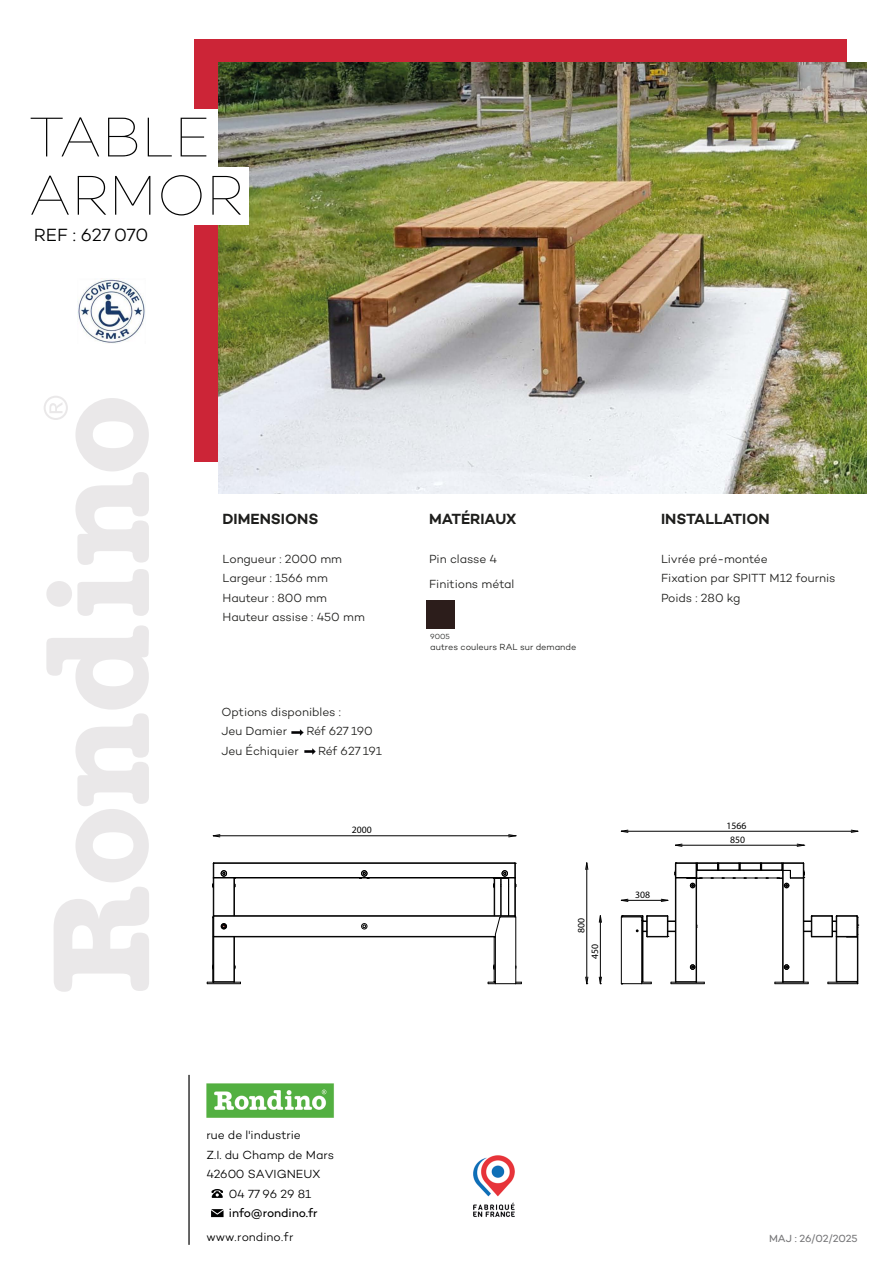
<style>
.page{position:relative;width:893px;height:1263px;background:#fff}
.page>*{position:absolute;margin:0;border:0;box-sizing:border-box;transform-origin:0 0}
.t1{font:100 57px/58.2px "Campton";color:#000101}
.t2{font:300 18px "Campton";letter-spacing:-.005em;color:#000101}
.t3{font:600 15px "Campton";color:#1e1e1c}
.t4{font:300 12px/19.5px "Campton";color:#1e1e1c}
.t5{font:300 12px "Campton";color:#000101}
.t6{font:300 12px "Campton";color:#1f1f1d}
.t7{font:12px "Campton";color:#000101}
.t8{font:10.5px "Campton";letter-spacing:-.02em;color:#777779}
.t9{font:9.75px "Myriad Pro";color:#000}
.t10{font:300 9px "Campton";color:#1e1f1d}
.t11{font:300 7.5px "Campton";color:#1e1f1d}
</style>
<div class="page">
<div style="left:194px;top:39px;width:652px;height:422px;background:#cc2537"></div>
<hr style="left:682px;top:845px;width:115px;height:1px;background:#000">
<svg style="left:675px;top:844px;width:7px;height:3px"></svg>
<svg style="left:797px;top:844px;width:8px;height:3px"></svg>
<hr style="left:220px;top:835px;width:289px;height:1px;background:#000">
<svg style="left:213px;top:834px;width:7px;height:3px"></svg>
<svg style="left:508px;top:834px;width:8px;height:3px"></svg>
<hr style="left:628px;top:831px;width:223px;height:1px;background:#000">
<svg style="left:851px;top:830px;width:7px;height:3px"></svg>
<svg style="left:621px;top:830px;width:7px;height:3px"></svg>
<hr style="left:600px;top:922px;width:1px;height:55px;background:#000">
<svg style="left:599px;top:915px;width:3px;height:8px"></svg>
<svg style="left:599px;top:977px;width:3px;height:7px"></svg>
<hr style="left:586px;top:869px;width:1px;height:108px;background:#000">
<svg style="left:585px;top:862px;width:3px;height:8px"></svg>
<svg style="left:585px;top:977px;width:3px;height:7px"></svg>
<hr style="left:628px;top:900px;width:33px;height:1px;background:#000">
<svg style="left:661px;top:899px;width:7px;height:3px"></svg>
<svg style="left:621px;top:899px;width:7px;height:3px"></svg>
<hr style="left:494px;top:937px;width:1px;height:44px;background:#000">
<hr style="left:214px;top:916px;width:301px;height:1px;background:#000">
<svg style="left:221px;top:923px;width:6px;height:6px"></svg>
<hr style="left:214px;top:915px;width:301px;height:1px;background:#000">
<hr style="left:214px;top:936px;width:281px;height:1px;background:#000">
<svg style="left:361px;top:923px;width:6px;height:6px"></svg>
<hr style="left:213px;top:918px;width:1px;height:48px;background:#000">
<hr style="left:495px;top:934px;width:1px;height:50px;background:#000">
<hr style="left:515px;top:917px;width:1px;height:67px;background:#000">
<svg style="left:494px;top:915px;width:22px;height:23px"></svg>
<hr style="left:501px;top:878px;width:1px;height:38px;background:#000">
<hr style="left:508px;top:878px;width:1px;height:38px;background:#000">
<hr style="left:515px;top:877px;width:1px;height:39px;background:#000">
<svg style="left:488px;top:981px;width:34px;height:3px"></svg>
<hr style="left:494px;top:878px;width:1px;height:38px;background:#000">
<hr style="left:214px;top:877px;width:301px;height:1px;background:#000">
<hr style="left:234px;top:878px;width:281px;height:1px;background:#000">
<hr style="left:214px;top:863px;width:301px;height:1px;background:#000">
<hr style="left:234px;top:878px;width:1px;height:38px;background:#000">
<hr style="left:234px;top:937px;width:1px;height:45px;background:#000">
<hr style="left:213px;top:878px;width:1px;height:38px;background:#000">
<svg style="left:493px;top:964px;width:2px;height:6px"></svg>
<svg style="left:493px;top:870px;width:15px;height:18px"></svg>
<svg style="left:515px;top:863px;width:2px;height:24px"></svg>
<svg style="left:212px;top:863px;width:24px;height:25px"></svg>
<svg style="left:207px;top:964px;width:34px;height:20px"></svg>
<svg style="left:359px;top:870px;width:11px;height:9px"></svg>
<hr style="left:642px;top:920px;width:1px;height:61px;background:#000">
<hr style="left:643px;top:920px;width:1px;height:61px;background:#000">
<hr style="left:857px;top:937px;width:1px;height:44px;background:#000">
<hr style="left:836px;top:936px;width:1px;height:45px;background:#000">
<hr style="left:641px;top:918px;width:1px;height:66px;background:#000">
<hr style="left:621px;top:917px;width:1px;height:67px;background:#000">
<svg style="left:621px;top:981px;width:31px;height:3px"></svg>
<hr style="left:858px;top:934px;width:1px;height:50px;background:#000">
<svg style="left:828px;top:981px;width:30px;height:3px"></svg>
<hr style="left:671px;top:983px;width:33px;height:1px;background:#000">
<hr style="left:671px;top:982px;width:33px;height:1px;background:#000">
<hr style="left:775px;top:983px;width:33px;height:1px;background:#000">
<hr style="left:775px;top:982px;width:33px;height:1px;background:#000">
<svg style="left:621px;top:915px;width:54px;height:22px"></svg>
<hr style="left:696px;top:878px;width:1px;height:104px;background:#000">
<hr style="left:676px;top:878px;width:1px;height:104px;background:#000">
<svg style="left:671px;top:981px;width:26px;height:3px"></svg>
<hr style="left:675px;top:878px;width:1px;height:104px;background:#000">
<svg style="left:690px;top:964px;width:5px;height:6px"></svg>
<hr style="left:803px;top:878px;width:1px;height:104px;background:#000">
<hr style="left:783px;top:870px;width:1px;height:112px;background:#000">
<svg style="left:784px;top:964px;width:5px;height:6px"></svg>
<svg style="left:782px;top:981px;width:27px;height:3px"></svg>
<hr style="left:782px;top:870px;width:1px;height:112px;background:#000">
<svg style="left:804px;top:915px;width:55px;height:23px"></svg>
<svg style="left:675px;top:863px;width:130px;height:25px"></svg>
<div style="left:426px;top:600px;width:29px;height:29px;background:#2c1d1b"></div>
<img style="left:473px;top:1155px;width:42px;height:62px">
<hr style="left:188px;top:1075px;width:2px;height:170px;background:#000">
<img style="left:206px;top:1083px;width:128px;height:35px">
<svg style="left:211px;top:1189px;width:12px;height:9px"></svg>
<svg style="left:211px;top:1209px;width:13px;height:8px"></svg>
<svg style="left:44px;top:396px;width:105px;height:220px"></svg>
<svg style="left:46px;top:625px;width:103px;height:367px"></svg>
<img style="left:219px;top:63px;width:648px;height:431px">
<img style="left:77px;top:278px;width:69px;height:66px">
<div style="left:38px;top:109px;width:180px;height:58px;background:#fff"></div>
<div style="left:29px;top:167px;width:219px;height:58px;background:#fff"></div>
<svg style="left:292px;top:729px;width:11px;height:6px"></svg>
<svg style="left:304px;top:749px;width:11px;height:6px"></svg>
<h1 class="t1" style="left:29px;top:108px;width:216px">TABLE<br>ARMOR</h1>
<h2 class="t2" style="left:34px;top:223px;width:116px">REF : 627 070</h2>
<p class="t3" style="left:223px;top:509px;width:98px">DIMENSIONS</p>
<p class="t4" style="left:223px;top:549px;width:144px">Longueur : 2000 mm<br>Largeur : 1566 mm<br>Hauteur : 800 mm<br>Hauteur assise : 450 mm</p>
<p class="t4" style="left:221px;top:701px;width:121px">Options disponibles :<br>Jeu Damier</p>
<p class="t4" style="left:306px;top:721px;width:68px">Réf 627 190</p>
<p class="t4" style="left:221px;top:740px;width:79px">Jeu Échiquier</p>
<p class="t4" style="left:318px;top:740px;width:65px">Réf 627 191</p>
<p class="t9" style="left:352px;top:824px;width:22px">2000</p>
<p class="t3" style="left:429px;top:509px;width:89px">MATÉRIAUX</p>
<p class="t6" style="left:429px;top:551px;width:70px">Pin classe 4</p>
<p class="t6" style="left:429px;top:576px;width:87px">Finitions métal</p>
<p class="t11" style="left:430px;top:632px;width:21px">9005</p>
<p class="t10" style="left:430px;top:642px;width:148px">autres couleurs RAL sur demande</p>
<p class="t3" style="left:661px;top:509px;width:110px">INSTALLATION</p>
<p class="t4" style="left:661px;top:549px;width:176px">Livrée pré-montée<br>Fixation par SPITT M12 fournis<br>Poids : 280 kg</p>
<p class="t9" style="left:575px;top:933px;width:17px;rotate:-90deg">800</p>
<p class="t9" style="left:589px;top:959px;width:17px;rotate:-90deg">450</p>
<p class="t9" style="left:635px;top:889px;width:17px">308</p>
<p class="t9" style="left:726px;top:820px;width:22px">1566</p>
<p class="t9" style="left:730px;top:833px;width:17px">850</p>
<p class="t5" style="left:206px;top:1128px;width:96px">rue de l'industrie</p>
<p class="t5" style="left:206px;top:1147px;width:129px">Z.I. du Champ de Mars</p>
<p class="t5" style="left:206px;top:1167px;width:116px">42600 SAVIGNEUX</p>
<p class="t5" style="left:229px;top:1186px;width:84px">04 77 96 29 81</p>
<p class="t7" style="left:229px;top:1205px;width:90px">info@rondino.fr</p>
<p class="t5" style="left:206px;top:1230px;width:89px">www.rondino.fr</p>
<p class="t8" style="left:769px;top:1232px;width:90px">MAJ : 26/02/2025</p>
</div>
